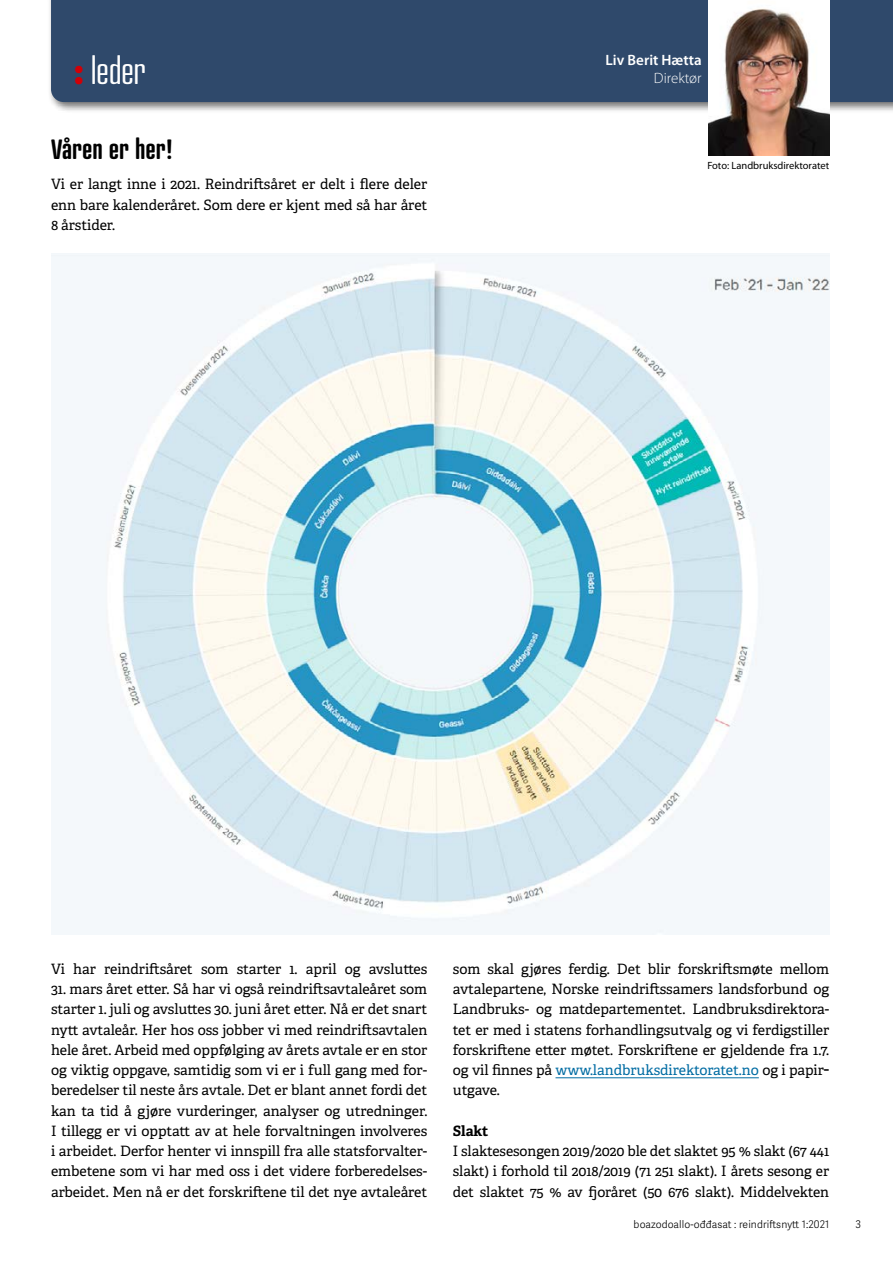
<style>
.page{position:relative;width:893px;height:1263px;background:#fff}
.page>*{position:absolute;margin:0;border:0;box-sizing:border-box;transform-origin:0 0}
.t1{font:300 36px "Atrament";letter-spacing:-.015em;color:#fff;scale:1.2 1}
.t2{font:600 27px "Atrament";color:#000}
.t3{font:600 15px "Myriad Pro";color:#fff}
.t4{font:300 15px "Myriad Pro";color:#fff}
.t5{font:14.25px/20.2px "Adelle";letter-spacing:-.005em;color:#000;text-align:justify}
.t6{font:700 14.25px "Adelle";letter-spacing:-.005em;color:#000}
.t7{font:300 10.5px "Adelle Sans";letter-spacing:.01em;color:#000}
.t8{font:10.5px "Myriad Pro";color:#000}
.s1{font-family:"Myriad Pro";font-weight:900;color:#d10007}
.s2{color:#006ca3}
</style>
<div class="page">
<div style="left:48px;top:0;width:845px;height:113px;background:#000;opacity:.55"></div>
<div style="left:51px;top:0;width:842px;height:102px;background:#2f496b"></div>
<hr style="left:555px;top:1077px;width:204px;height:1px;background:#006ca3">
<img style="left:708px;top:0;width:121px;height:155px">
<img style="left:51px;top:253px;width:778px;height:682px">
<h1 class="t1" style="left:74px;top:50px;width:62px"><span class="s1">:</span> leder</h1>
<p class="t3" style="left:606px;top:50px;width:98px">Liv Berit Hætta</p>
<p class="t4" style="left:654px;top:69px;width:49px">Direktør</p>
<h2 class="t2" style="left:51px;top:132px;width:124px">Våren er her!</h2>
<p class="t5" style="left:51px;top:174px;width:378px">Vi er langt inne i 2021. Reindriftsåret er delt i flere deler enn bare kalenderåret. Som dere er kjent med så har året 8 årstider.</p>
<p class="t8" style="left:707px;top:159px;width:123px">Foto: Landbruksdirektoratet</p>
<p class="t5" style="left:51px;top:959px;width:378px">Vi har reindriftsåret som starter 1. april og avsluttes</p>
<p class="t5" style="left:51px;top:979px;width:378px">31. mars året etter. Så har vi også reindriftsavtaleåret som starter 1. juli og avsluttes 30. juni året etter. Nå er det snart nytt avtaleår. Her hos oss jobber vi med reindriftsavtalen hele året. Arbeid med oppfølging av årets avtale er en stor og viktig oppgave, samtidig som vi er i full gang med for&shy;beredelser til neste års avtale. Det er blant annet fordi det kan ta tid å gjøre vurderinger, analyser og utredninger.<br>I tillegg er vi opptatt av at hele forvaltningen involveres i arbeidet. Derfor henter vi innspill fra alle statsforvalter&shy;embetene som vi har med oss i det videre forberedelses&shy;arbeidet. Men nå er det forskriftene til det nye avtaleåret</p>
<p class="t5" style="left:453px;top:959px;width:378px">som skal gjøres ferdig. Det blir forskriftsmøte mellom avtalepartene, Norske reindriftssamers landsforbund og Landbruks- og matdepartementet. Landbruksdirektora&shy;tet er med i statens forhandlingsutvalg og vi ferdigstiller forskriftene etter møtet. Forskriftene er gjeldende fra 1.7. og vil finnes på <span class="s2">www.landbruksdirektoratet.no</span> og i papir&shy;utgave.</p>
<p class="t6" style="left:453px;top:1122px;width:37px">Slakt</p>
<p class="t5" style="left:453px;top:1141px;width:378px">I slaktesesongen 2019/2020 ble det slaktet 95 % slakt (67 441 slakt) i forhold til 2018/2019 (71 251 slakt). I årets sesong er det slaktet 75 % av fjoråret (50 676 slakt). Middelvekten</p>
<p class="t7" style="left:634px;top:1218px;width:197px">boazodoallo-ođđasat : reindriftsnytt 1:2021</p>
<p class="t7" style="left:855px;top:1218px;width:7px">3</p>
</div>
